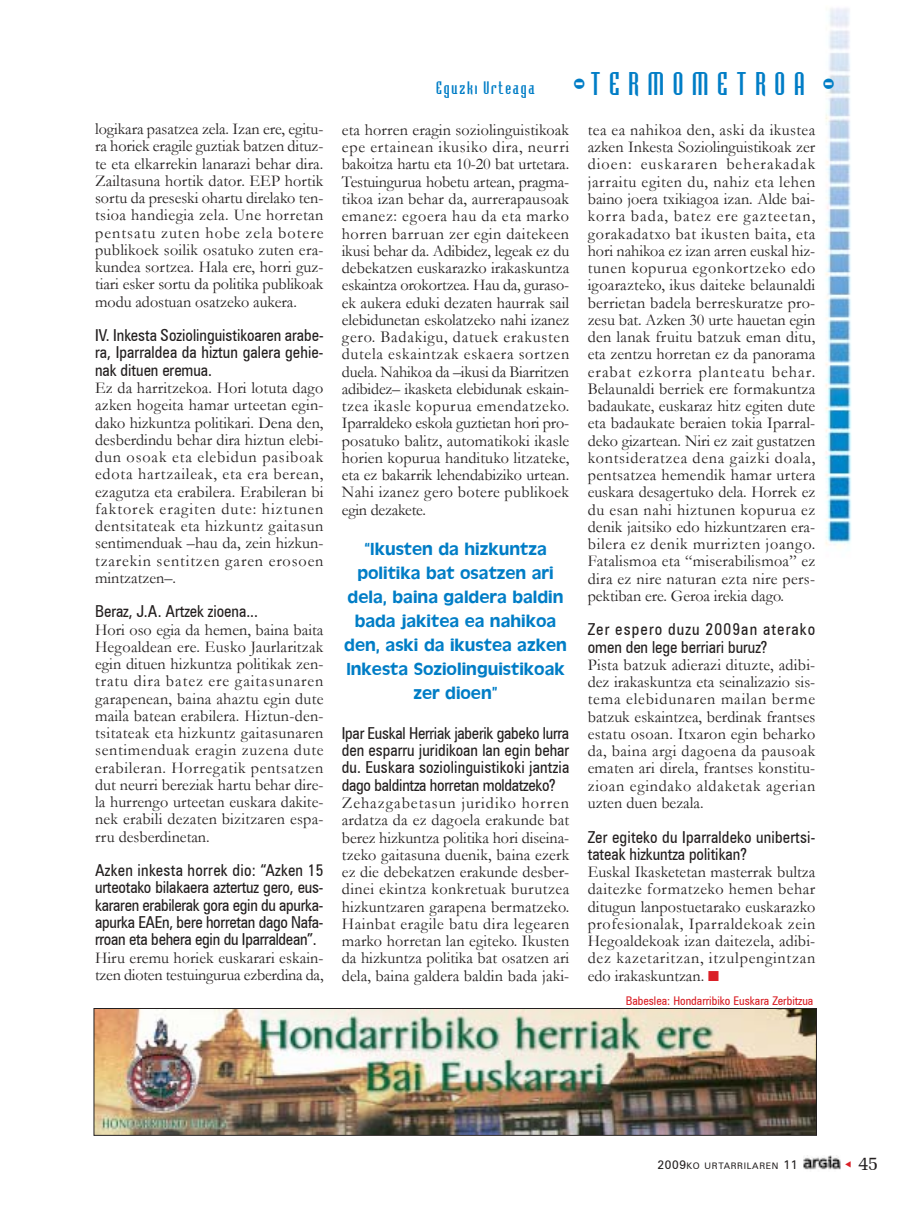
<style>
.page{position:relative;width:911px;height:1229px;background:#fff}
.page>*{position:absolute;margin:0;border:0;box-sizing:border-box;transform-origin:0 0}
.t1{font:30px "Bodiac";letter-spacing:.29em;color:#007dc6}
.t2{font:19.5px "Memoir";color:#231f1f}
.t3{font:18px/24px "Antique Olive";color:#007dc6;text-align:center}
.t4{font:16.5px/17.2px "Garamond";letter-spacing:.005em;color:#231f1f;text-align:justify}
.t5{font:16.5px/17.2px "Zurich Cn BT";color:#231f1f;text-align:justify}
.t6{font:16.5px/17.2px "Garamond";letter-spacing:-.015em;color:#231f1f}
.t7{font:16.5px/17.2px "Zurich Cn BT";letter-spacing:.065em;color:#231f1f}
.t8{font:16.5px "Bodiac";letter-spacing:.11em;color:#007dc6}
.t9{font:12px "Zurich Cn BT";color:#da2027}
.t10{font:9px "Zurich BT";letter-spacing:.075em;color:#231f1f}
.s1{color:#da2027}
.s2{font-size:12px}
</style>
<div class="page">
<img style="left:825px;top:8px;width:27px;height:539px">
<img style="left:803px;top:1155px;width:37px;height:15px">
<img style="left:96px;top:1010px;width:718px;height:123px">
<div style="left:94px;top:1008px;width:722px;height:127px;border:1px solid #231f1f"></div>
<p class="t4" style="left:95px;top:121px;width:230px">logikara pasatzea zela. Izan ere, egitu&shy;ra horiek eragile guztiak batzen dituz&shy;te eta elkarrekin lanarazi behar dira.<br>Zailtasuna hortik dator. EEP hortik sortu da preseski ohartu direlako ten&shy;tsioa handiegia zela. Une horretan pentsatu zuten hobe zela botere publikoek soilik osatuko zuten era&shy;kundea sortzea. Hala ere, horri guz&shy;tiari esker sortu da politika publikoak modu adostuan osatzeko aukera.</p>
<p class="t5" style="left:95px;top:326px;width:230px">IV. Inkesta Soziolinguistikoaren arabe&shy;ra, Iparraldea da hiztun galera gehie&shy;nak dituen eremua.</p>
<p class="t4" style="left:95px;top:379px;width:230px">Ez da harritzekoa. Hori lotuta dago azken hogeita hamar urteetan egin&shy;dako hizkuntza politikari. Dena den, desberdindu behar dira hiztun elebi&shy;dun osoak eta elebidun pasiboak edota hartzaileak, eta era berean, ezagutza eta erabilera. Erabileran bi faktorek eragiten dute: hiztunen dentsitateak eta hizkuntz gaitasun sentimenduak ñhau da, zein hizkun&shy;tzarekin sentitzen garen erosoen mintzatzenñ.</p>
<p class="t5" style="left:95px;top:602px;width:164px">Beraz, J.A. Artzek zioena...</p>
<p class="t4" style="left:95px;top:621px;width:230px">Hori oso egia da hemen, baina baita Hegoaldean ere. Eusko Jaurlaritzak egin dituen hizkuntza politikak zen&shy;tratu dira batez ere gaitasunaren garapenean, baina ahaztu egin dute maila batean erabilera. Hiztun-den&shy;tsitateak eta hizkuntz gaitasunaren sentimenduak eragin zuzena dute erabileran. Horregatik pentsatzen dut neurri bereziak hartu behar dire&shy;la hurrengo urteetan euskara dakite&shy;nek erabili dezaten bizitzaren espa&shy;rru desberdinetan.</p>
<p class="t5" style="left:95px;top:861px;width:230px">Azken inkesta horrek dio: ìAzken 15 urteotako bilakaera aztertuz gero, eus&shy;kararen erabilerak gora egin du apurka&shy;apurka EAEn, bere horretan dago Nafa&shy;rroan eta behera egin du Iparraldeanî.</p>
<p class="t6" style="left:95px;top:949px;width:230px">Hiru eremu horiek euskarari eskain&shy;tzen dioten testuingurua ezberdina da,</p>
<p class="t8" style="left:436px;top:81px;width:100px">Eguzki Urteaga</p>
<h1 class="t1" style="left:572px;top:72px;width:264px">-TERMOMETROA -</h1>
<p class="t4" style="left:342px;top:121px;width:229px">eta horren eragin soziolinguistikoak epe ertainean ikusiko dira, neurri bakoitza hartu eta 10-20 bat urtetara.<br>Testuingurua hobetu artean, pragma&shy;tikoa izan behar da, aurrerapausoak emanez: egoera hau da eta marko horren barruan zer egin daitekeen ikusi behar da. Adibidez, legeak ez du debekatzen euskarazko irakaskuntza eskaintza orokortzea. Hau da, guraso&shy;ek aukera eduki dezaten haurrak sail elebidunetan eskolatzeko nahi izanez gero. Badakigu, datuek erakusten dutela eskaintzak eskaera sortzen duela. Nahikoa da ñikusi da Biarritzen adibidezñ ikasketa elebidunak eskain&shy;tzea ikasle kopurua emendatzeko.<br>Iparraldeko eskola guztietan hori pro&shy;posatuko balitz, automatikoki ikasle horien kopurua handituko litzateke, eta ez bakarrik lehendabiziko urtean.<br>Nahi izanez gero botere publikoek egin dezakete.</p>
<p class="t3" style="left:344px;top:538px;width:224px">ìIkusten da hizkuntza politika bat osatzen ari dela, baina galdera baldin bada jakitea ea nahikoa den, aski da ikustea azken<br>Inkesta Soziolinguistikoak zer dioenî</p>
<p class="t5" style="left:342px;top:724px;width:229px">Ipar Euskal Herriak jaberik gabeko lurra den esparru juridikoan lan egin behar du. Euskara soziolinguistikoki jantzia dago baldintza horretan moldatzeko?</p>
<p class="t4" style="left:342px;top:794px;width:229px">Zehazgabetasun juridiko horren ardatza da ez dagoela erakunde bat berez hizkuntza politika hori diseina&shy;tzeko gaitasuna duenik, baina ezerk ez die debekatzen erakunde desber&shy;dinei ekintza konkretuak burutzea hizkuntzaren garapena bermatzeko.<br>Hainbat eragile batu dira legearen marko horretan lan egiteko. Ikusten da hizkuntza politika bat osatzen ari dela, baina galdera baldin bada jaki-</p>
<p class="t4" style="left:587px;top:121px;width:229px">tea ea nahikoa den, aski da ikustea azken Inkesta Soziolinguistikoak zer dioen: euskararen beherakadak jarraitu egiten du, nahiz eta lehen baino joera txikiagoa izan. Alde bai&shy;korra bada, batez ere gazteetan, gorakadatxo bat ikusten baita, eta hori nahikoa ez izan arren euskal hiz&shy;tunen kopurua egonkortzeko edo igoarazteko, ikus daiteke belaunaldi berrietan badela berreskuratze pro&shy;zesu bat. Azken 30 urte hauetan egin den lanak fruitu batzuk eman ditu, eta zentzu horretan ez da panorama erabat ezkorra planteatu behar.<br>Belaunaldi berriek ere formakuntza badaukate, euskaraz hitz egiten dute eta badaukate beraien tokia Iparral&shy;deko gizartean. Niri ez zait gustatzen kontsideratzea dena gaizki doala, pentsatzea hemendik hamar urtera euskara desagertuko dela. Horrek ez du esan nahi hiztunen kopurua ez denik jaitsiko edo hizkuntzaren era&shy;bilera ez denik murrizten joango.<br>Fatalismoa eta ìmiserabilismoaî ez dira ez nire naturan ezta nire pers&shy;pektiban ere. Geroa irekia dago.</p>
<p class="t7" style="left:587px;top:621px;width:229px">Zer espero duzu 2009an aterako omen den lege berriari buruz?</p>
<p class="t4" style="left:587px;top:656px;width:229px">Pista batzuk adierazi dituzte, adibi&shy;dez irakaskuntza eta seinalizazio sis&shy;tema elebidunaren mailan berme batzuk eskaintzea, berdinak frantses estatu osoan. Itxaron egin beharko da, baina argi dagoena da pausoak ematen ari direla, frantses konstitu&shy;zioan egindako aldaketak agerian uzten duen bezala.</p>
<p class="t5" style="left:587px;top:828px;width:229px">Zer egiteko du Iparraldeko unibertsi&shy;tateak hizkuntza politikan?</p>
<p class="t4" style="left:587px;top:863px;width:229px">Euskal Ikasketetan masterrak bultza daitezke formatzeko hemen behar ditugun lanpostuetarako euskarazko profesionalak, Iparraldekoak zein Hegoaldekoak izan daitezela, adibi&shy;dez kazetaritzan, itzulpengintzan edo irakaskuntzan. <span class="s1">■</span></p>
<p class="t9" style="left:625px;top:993px;width:189px">Babeslea: Hondarribiko Euskara Zerbitzua</p>
<p class="t10" style="left:657px;top:1160px;width:142px"><span class="s2">2009</span>KO URTARRILAREN <span class="s2">11</span></p>
<p class="t2" style="left:858px;top:1152px;width:22px">45</p>
</div>
